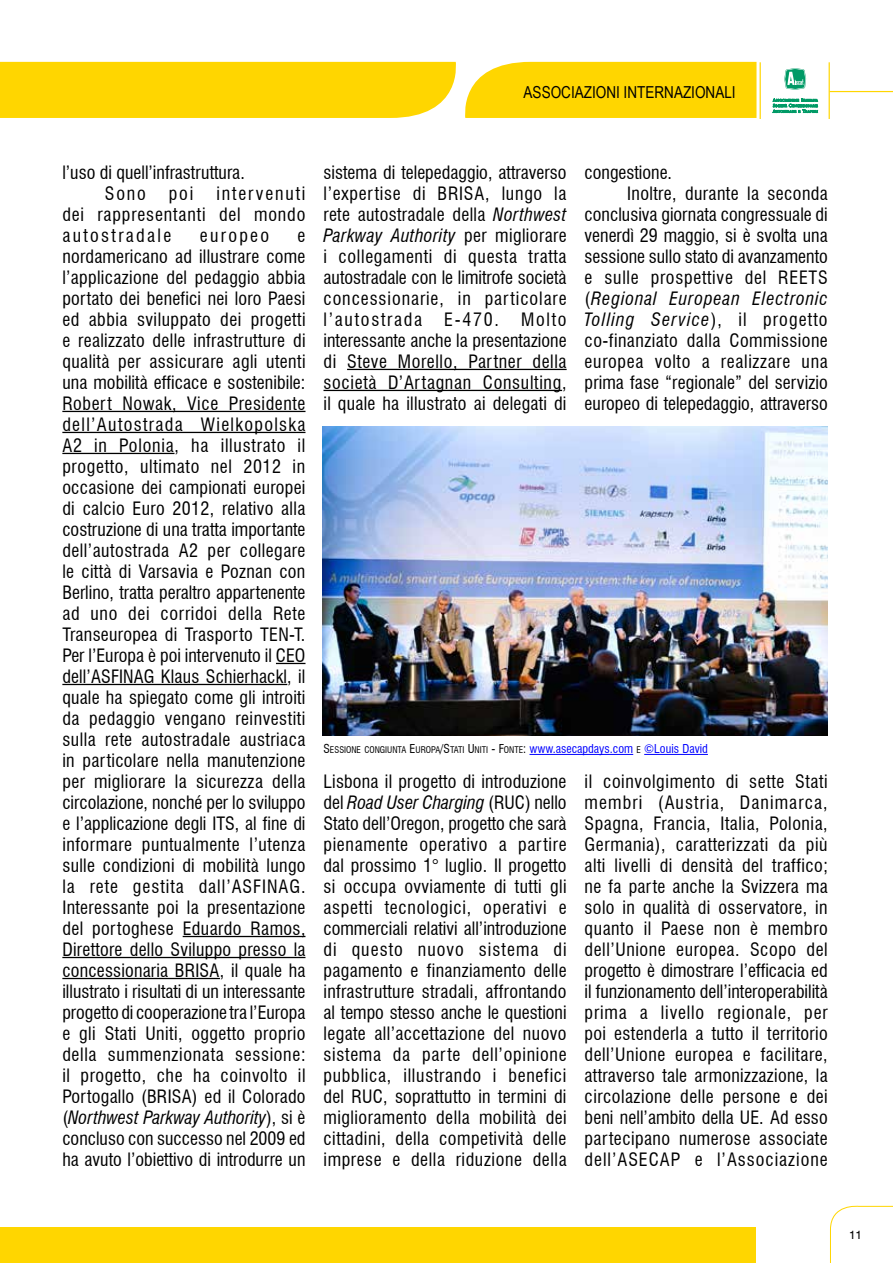
<style>
.page{position:relative;width:893px;height:1263px;background:#fff}
.page>*{position:absolute;margin:0;border:0;box-sizing:border-box;transform-origin:0 0}
.t1{font:condensed 18px/21px "Swiss 721 BT";letter-spacing:.02em;color:#000;text-align:justify}
.t2{font:condensed 18px/21px "Swiss 721 BT";color:#000}
.t3{font:italic condensed 18px "Swiss 721 BT";letter-spacing:.045em;color:#000}
.t4{font:italic condensed 18px "Swiss 721 BT";letter-spacing:.065em;color:#000}
.t5{font:condensed 18px "Swiss 721 BT";letter-spacing:.04em;color:#000}
.t6{font:condensed 18px "Swiss 721 BT";letter-spacing:.13em;color:#000}
.t7{font:16.5px "Arial Narrow";color:#000}
.t8{font:12px "Swiss 721 BT";color:#000}
.t9{font:condensed 9px "Swiss 721 BT";color:#000}
.s1{font-style:italic}
.s2{font-style:normal}
.s3{font-size:12px}
.s4{font-size:12px;color:#00f}
</style>
<div class="page">
<svg style="left:830px;top:1205px;width:63px;height:58px"></svg>
<div style="left:0;top:1227px;width:755px;height:36px;background:#ffd600"></div>
<svg style="left:772px;top:98px;width:46px;height:15px"></svg>
<svg style="left:784px;top:68px;width:23px;height:22px"></svg>
<hr style="left:829px;top:62px;width:1px;height:57px;background:#ffd600">
<hr style="left:760px;top:62px;width:1px;height:57px;background:#ffd600">
<hr style="left:830px;top:91px;width:63px;height:1px;background:#ffd600">
<div style="left:0;top:62px;width:756px;height:56px;background:#ffd600"></div>
<hr style="left:62px;top:411px;width:243px;height:1px;background:#000">
<hr style="left:62px;top:432px;width:243px;height:1px;background:#000">
<hr style="left:62px;top:453px;width:112px;height:1px;background:#000">
<svg style="left:276px;top:663px;width:29px;height:1px"></svg>
<hr style="left:62px;top:684px;width:225px;height:1px;background:#000">
<hr style="left:183px;top:936px;width:122px;height:1px;background:#000">
<hr style="left:62px;top:957px;width:243px;height:1px;background:#000">
<hr style="left:62px;top:978px;width:158px;height:1px;background:#000">
<hr style="left:347px;top:369px;width:220px;height:1px;background:#000">
<hr style="left:323px;top:390px;width:239px;height:1px;background:#000">
<img style="left:322px;top:426px;width:506px;height:309px">
<hr style="left:529px;top:754px;width:104px;height:1px;background:#00f">
<hr style="left:644px;top:754px;width:64px;height:1px;background:#00f">
<p class="t7" style="left:524px;top:80px;width:214px">ASSOCIAZIONI INTERNAZIONALI</p>
<p class="t2" style="left:105px;top:162px;width:141px;text-indent:-43px">l’uso di quell’infrastruttura.<br>Sono</p>
<p class="t1" style="left:62px;top:183px;width:245px;text-indent:154px">intervenuti dei rappresentanti del mondo autostradale</p>
<p class="t1" style="left:169px;top:183px;width:26px">poi</p>
<p class="t1" style="left:62px;top:225px;width:245px;text-indent:235px">e nordamericano ad illustrare come l’applicazione del pedaggio abbia portato dei benefici nei loro Paesi ed abbia sviluppato dei progetti e realizzato delle infrastrutture di qualità per assicurare agli utenti una mobilità efficace e sostenibile:<br>Robert Nowak, Vice Presidente dell’Autostrada Wielkopolska A2 in Polonia, ha illustrato il progetto, ultimato nel 2012 in occasione dei campionati europei di calcio Euro 2012, relativo alla costruzione di una tratta importante dell’autostrada A2 per collegare le città di Varsavia e Poznan con Berlino, tratta peraltro appartenente ad uno dei corridoi della Rete Transeuropea di Trasporto TEN-T.<br>Per l’Europa è poi intervenuto il CEO dell’ASFINAG Klaus Schierhackl, il quale ha spiegato come gli introiti da pedaggio vengano reinvestiti sulla rete autostradale austriaca in particolare nella manutenzione per migliorare la sicurezza della circolazione, nonché per lo sviluppo e l’applicazione degli ITS, al fine di informare puntualmente l’utenza sulle condizioni di mobilità lungo la rete gestita dall’ASFINAG.<br>Interessante poi la presentazione del portoghese Eduardo Ramos, Direttore dello Sviluppo presso la concessionaria BRISA, il quale ha illustrato i risultati di un interessante progetto di cooperazione tra l’Europa e gli Stati Uniti, oggetto proprio della summenzionata sessione: il progetto, che ha coinvolto il Portogallo (BRISA) ed il Colorado (<span class="s1">Northwest Parkway Authority</span>), si è concluso con successo nel 2009 ed ha avuto l’obiettivo di introdurre un</p>
<p class="t6" style="left:200px;top:224px;width:71px">europeo</p>
<p class="t1" style="left:323px;top:162px;width:245px">sistema di telepedaggio, attraverso l’expertise di BRISA, lungo la rete autostradale della <span class="s1">Northwest Parkway Authority</span> per migliorare i collegamenti di questa tratta autostradale con le limitrofe società concessionarie, in particolare l’autostrada E-470. Molto interessante anche la presentazione di Steve Morello, Partner della società D’Artagnan Consulting, il quale ha illustrato ai delegati di</p>
<p class="t2" style="left:585px;top:162px;width:89px">congestione.</p>
<p class="t1" style="left:627px;top:183px;width:202px">Inoltre, durante la seconda</p>
<p class="t2" style="left:585px;top:204px;width:245px">conclusiva giornata congressuale di</p>
<p class="t2" style="left:585px;top:225px;width:245px">venerdì 29 maggio, si è svolta una</p>
<p class="t2" style="left:585px;top:246px;width:245px">sessione sullo stato di avanzamento</p>
<p class="t5" style="left:585px;top:267px;width:245px">e sulle prospettive del REETS</p>
<p class="t3" style="left:585px;top:288px;width:245px"><span class="s2">(</span>Regional European Electronic</p>
<p class="t4" style="left:585px;top:309px;width:244px">Tolling Service<span class="s2">), il progetto</span></p>
<p class="t1" style="left:585px;top:330px;width:245px">co-finanziato dalla Commissione</p>
<p class="t1" style="left:585px;top:351px;width:245px">europea volto a realizzare una</p>
<p class="t1" style="left:585px;top:372px;width:245px">prima fase “regionale” del servizio</p>
<p class="t2" style="left:585px;top:393px;width:245px">europeo di telepedaggio, attraverso</p>
<p class="t9" style="left:323px;top:745px;width:386px"><span class="s3">S</span>ESSIONE CONGIUNTA <span class="s3">E</span>UROPA<span class="s3">/S</span>TATI <span class="s3">U</span> NITI <span class="s3">- F</span>ONTE<span class="s3">:</span> <span class="s4">www.asecapdays.com</span> E <span class="s4">©Louis David</span></p>
<p class="t1" style="left:323px;top:771px;width:245px">Lisbona il progetto di introduzione del <span class="s1">Road User Charging</span> (RUC) nello Stato dell’Oregon, progetto che sarà pienamente operativo a partire dal prossimo 1° luglio. Il progetto si occupa ovviamente di tutti gli aspetti tecnologici, operativi e commerciali relativi all’introduzione di questo nuovo sistema di pagamento e finanziamento delle infrastrutture stradali, affrontando al tempo stesso anche le questioni legate all’accettazione del nuovo sistema da parte dell’opinione pubblica, illustrando i benefici del RUC, soprattutto in termini di miglioramento della mobilità dei cittadini, della competività delle imprese e della riduzione della</p>
<p class="t1" style="left:585px;top:771px;width:245px">il coinvolgimento di sette Stati membri (Austria, Danimarca, Spagna, Francia, Italia, Polonia, Germania), caratterizzati da più alti livelli di densità del traffico; ne fa parte anche la Svizzera ma solo in qualità di osservatore, in quanto il Paese non è membro dell’Unione europea. Scopo del progetto è dimostrare l’efficacia ed il funzionamento dell’interoperabilità prima a livello regionale, per poi estenderla a tutto il territorio dell’Unione europea e facilitare, attraverso tale armonizzazione, la circolazione delle persone e dei beni nell’ambito della UE. Ad esso partecipano numerose associate dell’ASECAP e l’Associazione</p>
<p class="t8" style="left:849px;top:1227px;width:15px">11</p>
</div>
